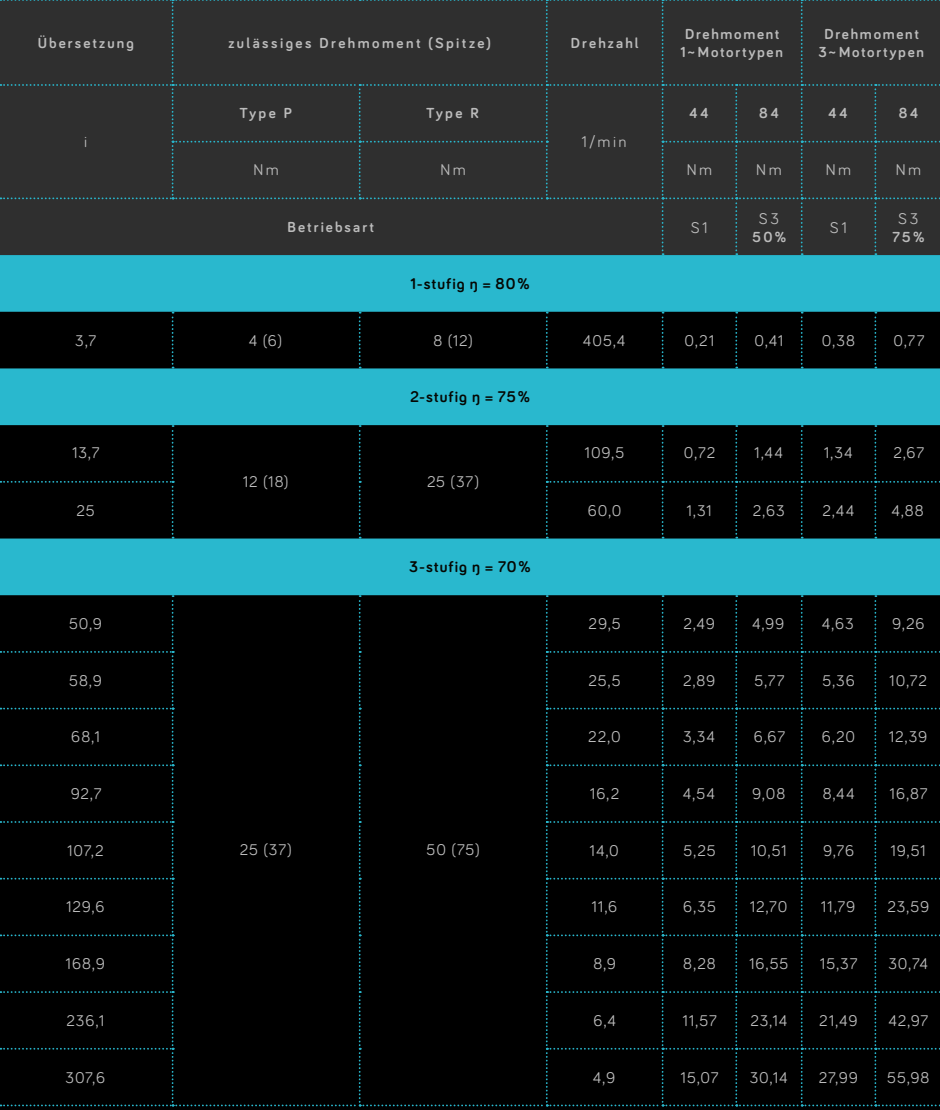
<style>
.page{position:relative;width:940px;height:1110px;background:#fff}
.page>*{position:absolute;margin:0;border:0;box-sizing:border-box;transform-origin:0 0}
.t1{font:16px "Bariol";letter-spacing:.055em;color:#bcbcbc}
.t2{font:700 16px "Bariol";letter-spacing:.065em;color:#050703}
.t3{font:700 15px "Bariol";letter-spacing:.14em;color:#bcbcbc}
.t4{font:700 15px/18px "Bariol";letter-spacing:.115em;color:#bcbcbc;text-align:center}
.t5{font:700 15px "Bariol";letter-spacing:.165em;color:#bcbcbc}
</style>
<div class="page">
<svg style="left:0;top:255px;width:940px;height:340px;background:#197381"></svg>
<div style="left:0;top:0;width:940px;height:255px;background:#2f2f2f"></div>
<svg style="left:172px;top:312px;width:2px;height:56px"></svg>
<svg style="left:359px;top:312px;width:2px;height:56px"></svg>
<svg style="left:546px;top:312px;width:2px;height:56px"></svg>
<svg style="left:662px;top:312px;width:2px;height:56px"></svg>
<svg style="left:735px;top:312px;width:2px;height:56px"></svg>
<svg style="left:801px;top:312px;width:2px;height:56px"></svg>
<svg style="left:874px;top:312px;width:2px;height:56px"></svg>
<div style="left:0;top:425px;width:174px;height:114px;background:#000"></div>
<svg style="left:359px;top:425px;width:2px;height:114px"></svg>
<div style="left:546px;top:425px;width:394px;height:114px;background:#000"></div>
<div style="left:0;top:595px;width:940px;height:511px;background:#000"></div>
<p class="t3" style="left:38px;top:32px;width:98px">Übersetzung</p>
<p class="t5" style="left:228px;top:32px;width:264px">zulässiges Drehmoment (Spitze)</p>
<p class="t3" style="left:571px;top:32px;width:69px">Drehzahl</p>
<p class="t4" style="left:681px;top:24px;width:104px">Drehmoment<br>1~ Motortypen</p>
<p class="t4" style="left:818px;top:24px;width:107px">Drehmoment<br>3~ Motortypen</p>
<p class="t1" style="left:84px;top:131px;width:5px">i</p>
<p class="t3" style="left:240px;top:103px;width:54px">Type P</p>
<p class="t3" style="left:426px;top:103px;width:54px">Type R</p>
<p class="t1" style="left:582px;top:131px;width:47px">1/min</p>
<p class="t3" style="left:689px;top:103px;width:21px">44</p>
<p class="t3" style="left:759px;top:103px;width:21px">84</p>
<p class="t3" style="left:828px;top:103px;width:21px">44</p>
<p class="t3" style="left:899px;top:103px;width:21px">84</p>
<p class="t1" style="left:253px;top:159px;width:27px">Nm</p>
<p class="t1" style="left:440px;top:159px;width:27px">Nm</p>
<p class="t1" style="left:687px;top:159px;width:27px">Nm</p>
<p class="t1" style="left:756px;top:159px;width:27px">Nm</p>
<p class="t1" style="left:826px;top:159px;width:27px">Nm</p>
<p class="t1" style="left:896px;top:159px;width:27px">Nm</p>
<p class="t3" style="left:287px;top:217px;width:88px">Betriebsart</p>
<p class="t1" style="left:691px;top:216px;width:19px">S1</p>
<p class="t2" style="left:410px;top:273px;width:121px">1-stufig ŋ = 80 %</p>
<p class="t1" style="left:759px;top:207px;width:22px">S3</p>
<p class="t3" style="left:752px;top:226px;width:35px">50%</p>
<p class="t1" style="left:830px;top:216px;width:19px">S1</p>
<p class="t1" style="left:898px;top:207px;width:22px">S3</p>
<p class="t3" style="left:893px;top:226px;width:34px">75%</p>
<p class="t1" style="left:75px;top:329px;width:23px">3,7</p>
<p class="t1" style="left:249px;top:329px;width:35px">4 (6)</p>
<p class="t1" style="left:434px;top:329px;width:41px">8 (12)</p>
<p class="t1" style="left:583px;top:329px;width:44px">405,4</p>
<p class="t1" style="left:685px;top:329px;width:31px">0,21</p>
<p class="t1" style="left:755px;top:329px;width:30px">0,41</p>
<p class="t1" style="left:822px;top:329px;width:35px">0,38</p>
<p class="t1" style="left:893px;top:329px;width:32px">0,77</p>
<p class="t1" style="left:72px;top:442px;width:29px">13,7</p>
<p class="t2" style="left:410px;top:386px;width:121px">2-stufig ŋ = 75 %</p>
<p class="t1" style="left:243px;top:471px;width:47px">12 (18)</p>
<p class="t1" style="left:427px;top:471px;width:54px">25 (37)</p>
<p class="t1" style="left:585px;top:442px;width:41px">109,5</p>
<p class="t1" style="left:684px;top:442px;width:33px">0,72</p>
<p class="t1" style="left:754px;top:442px;width:30px">1,44</p>
<p class="t1" style="left:824px;top:442px;width:31px">1,34</p>
<p class="t1" style="left:893px;top:442px;width:32px">2,67</p>
<p class="t1" style="left:76px;top:500px;width:20px">25</p>
<p class="t1" style="left:588px;top:500px;width:35px">60,0</p>
<p class="t1" style="left:686px;top:500px;width:27px">1,31</p>
<p class="t1" style="left:753px;top:500px;width:33px">2,63</p>
<p class="t1" style="left:823px;top:500px;width:33px">2,44</p>
<p class="t1" style="left:892px;top:500px;width:34px">4,88</p>
<p class="t1" style="left:69px;top:612px;width:34px">50,9</p>
<p class="t2" style="left:409px;top:556px;width:123px">3-stufig ŋ = 70 %</p>
<p class="t1" style="left:589px;top:612px;width:34px">29,5</p>
<p class="t1" style="left:683px;top:612px;width:33px">2,49</p>
<p class="t1" style="left:752px;top:612px;width:34px">4,99</p>
<p class="t1" style="left:822px;top:612px;width:33px">4,63</p>
<p class="t1" style="left:892px;top:612px;width:34px">9,26</p>
<p class="t1" style="left:69px;top:669px;width:34px">58,9</p>
<p class="t1" style="left:589px;top:669px;width:34px">25,5</p>
<p class="t1" style="left:683px;top:669px;width:34px">2,89</p>
<p class="t1" style="left:754px;top:669px;width:32px">5,77</p>
<p class="t1" style="left:822px;top:669px;width:34px">5,36</p>
<p class="t1" style="left:889px;top:669px;width:39px">10,72</p>
<p class="t1" style="left:71px;top:726px;width:30px">68,1</p>
<p class="t1" style="left:588px;top:726px;width:34px">22,0</p>
<p class="t1" style="left:683px;top:726px;width:34px">3,34</p>
<p class="t1" style="left:754px;top:726px;width:33px">6,67</p>
<p class="t1" style="left:822px;top:726px;width:35px">6,20</p>
<p class="t1" style="left:889px;top:726px;width:40px">12,39</p>
<p class="t1" style="left:71px;top:783px;width:32px">92,7</p>
<p class="t1" style="left:590px;top:783px;width:31px">16,2</p>
<p class="t1" style="left:683px;top:783px;width:34px">4,54</p>
<p class="t1" style="left:752px;top:783px;width:35px">9,08</p>
<p class="t1" style="left:823px;top:783px;width:34px">8,44</p>
<p class="t1" style="left:890px;top:783px;width:39px">16,87</p>
<p class="t1" style="left:240px;top:839px;width:54px">25 (37)</p>
<p class="t1" style="left:427px;top:839px;width:55px">50 (75)</p>
<p class="t1" style="left:67px;top:840px;width:38px">107,2</p>
<p class="t1" style="left:590px;top:840px;width:31px">14,0</p>
<p class="t1" style="left:683px;top:840px;width:34px">5,25</p>
<p class="t1" style="left:751px;top:840px;width:37px">10,51</p>
<p class="t1" style="left:823px;top:840px;width:33px">9,76</p>
<p class="t1" style="left:891px;top:840px;width:37px">19,51</p>
<p class="t1" style="left:66px;top:896px;width:40px">129,6</p>
<p class="t1" style="left:592px;top:896px;width:27px">11,6</p>
<p class="t1" style="left:683px;top:896px;width:34px">6,35</p>
<p class="t1" style="left:750px;top:896px;width:39px">12,70</p>
<p class="t1" style="left:821px;top:896px;width:36px">11,79</p>
<p class="t1" style="left:887px;top:896px;width:43px">23,59</p>
<p class="t1" style="left:66px;top:953px;width:41px">168,9</p>
<p class="t1" style="left:593px;top:953px;width:24px">8,9</p>
<p class="t1" style="left:683px;top:953px;width:34px">8,28</p>
<p class="t1" style="left:749px;top:953px;width:41px">16,55</p>
<p class="t1" style="left:820px;top:953px;width:39px">15,37</p>
<p class="t1" style="left:888px;top:953px;width:41px">30,74</p>
<p class="t1" style="left:67px;top:1010px;width:39px">236,1</p>
<p class="t1" style="left:594px;top:1010px;width:24px">6,4</p>
<p class="t1" style="left:682px;top:1010px;width:36px">11,57</p>
<p class="t1" style="left:750px;top:1010px;width:39px">23,14</p>
<p class="t1" style="left:819px;top:1010px;width:40px">21,49</p>
<p class="t1" style="left:888px;top:1010px;width:42px">42,97</p>
<p class="t1" style="left:66px;top:1066px;width:41px">307,6</p>
<p class="t1" style="left:593px;top:1066px;width:24px">4,9</p>
<p class="t1" style="left:681px;top:1066px;width:40px">15,07</p>
<p class="t1" style="left:750px;top:1066px;width:40px">30,14</p>
<p class="t1" style="left:819px;top:1066px;width:41px">27,99</p>
<p class="t1" style="left:887px;top:1066px;width:44px">55,98</p>
</div>
